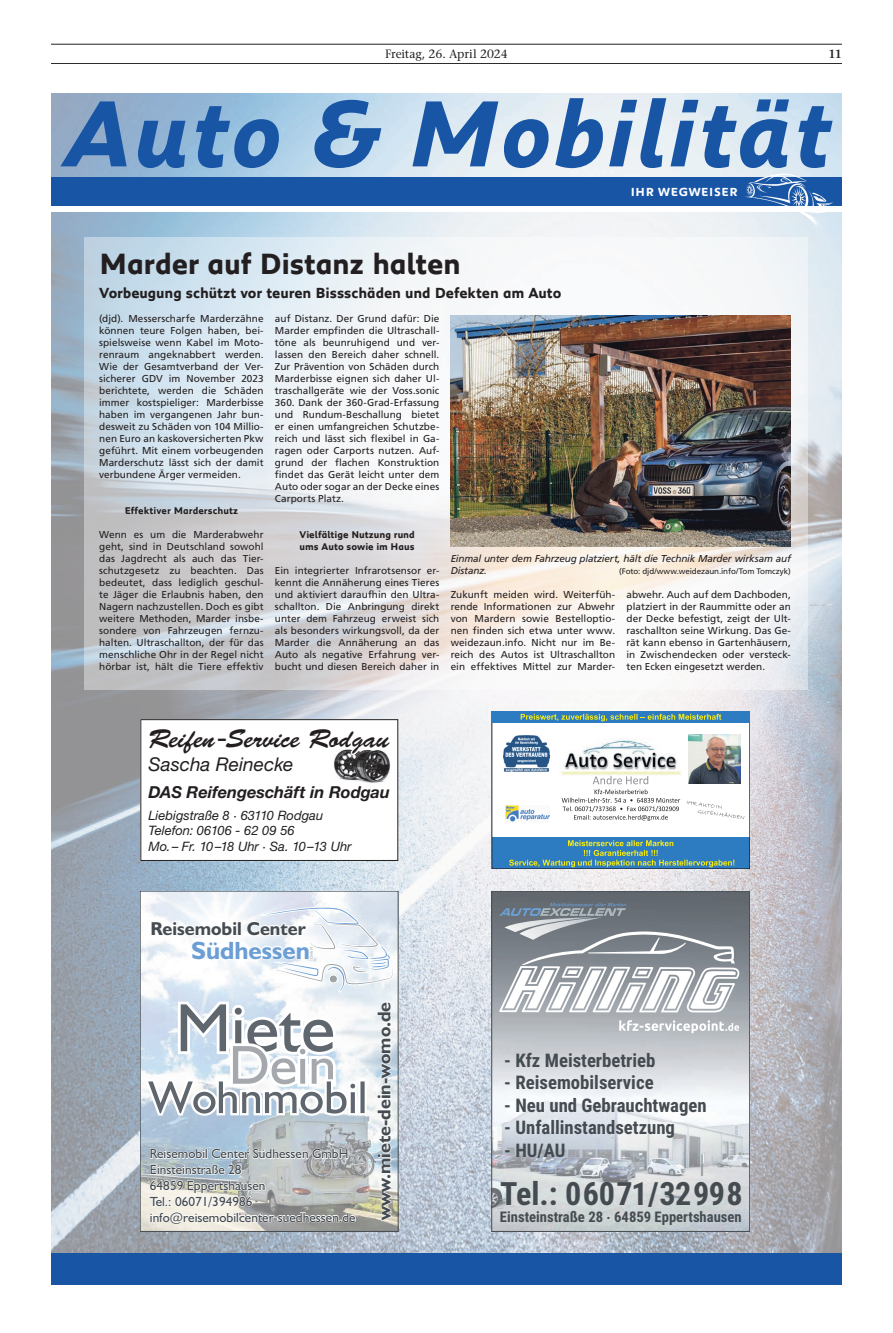
<style>
.page{position:relative;width:893px;height:1333px;background:#fff}
.page>*{position:absolute;margin:0;border:0;box-sizing:border-box;transform-origin:0 0}
.t1{font:italic 700 96px "Peugeot";letter-spacing:.015em;color:#1855a5}
.t2{font:700 32.1px "Roboto Condensed";letter-spacing:-.005em;color:#454c51}
.t3{font:700 30px "Peugeot";letter-spacing:-.01em;color:#231f20}
.t4{font:26px "Brush Script Std";color:#231f20}
.t5{font:700 25px "Humanist 521 BT";color:#6b9ed4}
.t6{font:italic 19px "Helvetica Neue LT Std";color:#231f20}
.t7{font:700 18.8px "Roboto Condensed";color:#454c51}
.t8{font:700 18.7px "Humanist 521 BT";color:#454c51}
.t9{font:700 18.5px "Humanist 521 BT";color:#454c51}
.t10{font:italic 700 16.5px "Helvetica Neue LT Std";letter-spacing:-.005em;color:#231f20}
.t11{font:700 15px "Peugeot";letter-spacing:-.005em;color:#231f20}
.t12{font:700 14.6px "Roboto Condensed";color:#454c51}
.t13{font:13.3px/15.8px "Humanist 521 BT";color:#454c51}
.t14{font:italic 13px/15.6px "Helvetica Neue LT Std";color:#231f20}
.t15{font:500 12px "Stone Serif Std";letter-spacing:-.005em;color:#231f20}
.t16{font:700 12px "Peugeot";letter-spacing:.05em;color:#fff}
.t17{font:600 12px "Stone Serif Std";color:#231f20}
.t18{font:10px/12px "Frutiger LT Std";letter-spacing:.005em;color:#231f20;text-align:justify}
.t19{font:italic 10px/12px "Frutiger LT Std";letter-spacing:-.02em;color:#231f20}
.t20{font:700 10px/12px "Peugeot";color:#231f20}
.t21{font:8px "Frutiger LT Std";letter-spacing:-.01em;color:#231f20}
.t22{font:4.2px "Humanist 521 BT";color:#a0a4a7}
</style>
<div class="page">
<hr style="left:51px;top:63px;width:791px;height:1px;background:#231f20">
<hr style="left:51px;top:44px;width:791px;height:1px;background:#231f20">
<img style="left:51px;top:212px;width:791px;height:1041px">
<div style="left:51px;top:1253px;width:791px;height:31px;background:#1855a5"></div>
<div style="left:51px;top:177px;width:791px;height:29px;background:#1855a5"></div>
<img style="left:740px;top:164px;width:96px;height:65px">
<svg style="left:84px;top:237px;width:724px;height:452px"></svg>
<img style="left:451px;top:315px;width:340px;height:231px">
<img style="left:142px;top:893px;width:254px;height:336px">
<svg style="left:151px;top:906px;width:244px;height:86px"></svg>
<svg style="left:149px;top:1148px;width:207px;height:75px"></svg>
<svg style="left:377px;top:1001px;width:14px;height:220px"></svg>
<svg style="left:145px;top:1001px;width:222px;height:114px"></svg>
<div style="left:492px;top:711px;width:258px;height:157px;background:#fff"></div>
<div style="left:492px;top:837px;width:258px;height:31px;background:#2d7bc0"></div>
<svg style="left:509px;top:840px;width:225px;height:26px"></svg>
<svg style="left:562px;top:776px;width:118px;height:44px"></svg>
<img style="left:561px;top:738px;width:121px;height:37px">
<img style="left:503px;top:735px;width:47px;height:36px">
<img style="left:506px;top:805px;width:44px;height:17px">
<img style="left:688px;top:734px;width:53px;height:49px">
<svg style="left:687px;top:801px;width:57px;height:18px"></svg>
<div style="left:492px;top:711px;width:258px;height:12px;background:#2d7bc0"></div>
<svg style="left:521px;top:713px;width:200px;height:8px"></svg>
<img style="left:494px;top:893px;width:254px;height:336px">
<svg style="left:619px;top:1020px;width:120px;height:13px"></svg>
<svg style="left:499px;top:902px;width:240px;height:110px"></svg>
<div style="left:492px;top:891px;width:258px;height:340px;border:1px solid #454c51"></div>
<div style="left:140px;top:719px;width:258px;height:142px;background:#fff"></div>
<img style="left:333px;top:749px;width:57px;height:34px">
<svg style="left:349px;top:749px;width:18px;height:34px"></svg>
<div style="left:140px;top:719px;width:258px;height:142px;border:1px solid #231f20"></div>
<p class="t15" style="left:385px;top:47px;width:124px">Freitag, 26. April 2024</p>
<p class="t17" style="left:828px;top:47px;width:15px">11</p>
<h1 class="t1" style="left:68px;top:68px;width:767px">Auto &amp; Mobilität</h1>
<p class="t16" style="left:631px;top:184px;width:108px">IHR WEGWEISER</p>
<h3 class="t3" style="left:99px;top:243px;width:363px">Marder auf Distanz halten</h3>
<h3 class="t11" style="left:99px;top:282px;width:464px">Vorbeugung schützt vor teuren Bissschäden und Defekten am Auto</h3>
<p class="t18" style="left:99px;top:312px;width:166px">(djd). Messerscharfe Marderzähne können teure Folgen haben, bei&shy;spielsweise wenn Kabel im Moto&shy;renraum angeknabbert werden.<br>Wie der Gesamtverband der Ver&shy;sicherer GDV im November 2023 berichtete, werden die Schäden immer kostspieliger: Marderbisse haben im vergangenen Jahr bun&shy;desweit zu Schäden von 104 Millio&shy;nen Euro an kaskoversicherten Pkw geführt. Mit einem vorbeugenden Marderschutz lässt sich der damit verbundene Ärger vermeiden.</p>
<p class="t20" style="left:125px;top:504px;width:115px">Effektiver Marderschutz</p>
<p class="t18" style="left:99px;top:528px;width:166px">Wenn es um die Marderabwehr geht, sind in Deutschland sowohl das Jagdrecht als auch das Tier&shy;schutzgesetz zu beachten. Das bedeutet, dass lediglich geschul&shy;te Jäger die Erlaubnis haben, den Nagern nachzustellen. Doch es gibt weitere Methoden, Marder insbe&shy;sondere von Fahrzeugen fernzu&shy;halten. Ultraschallton, der für das menschliche Ohr in der Regel nicht hörbar ist, hält die Tiere effektiv</p>
<p class="t18" style="left:275px;top:312px;width:166px">auf Distanz. Der Grund dafür: Die Marder empfinden die Ultraschall&shy;töne als beunruhigend und ver&shy;lassen den Bereich daher schnell.<br>Zur Prävention von Schäden durch Marderbisse eignen sich daher Ul&shy;traschallgeräte wie der Voss.sonic 360. Dank der 360-Grad-Erfassung und Rundum-Beschallung bietet er einen umfangreichen Schutzbe&shy;reich und lässt sich flexibel in Ga&shy;ragen oder Carports nutzen. Auf&shy;grund der flachen Konstruktion findet das Gerät leicht unter dem Auto oder sogar an der Decke eines Carports Platz.</p>
<p class="t20" style="left:299px;top:528px;width:117px">Vielfältige Nutzung rund ums Auto sowie im Haus</p>
<p class="t18" style="left:275px;top:564px;width:166px">Ein integrierter Infrarotsensor er&shy;kennt die Annäherung eines Tieres und aktiviert daraufhin den Ultra&shy;schallton. Die Anbringung direkt unter dem Fahrzeug erweist sich als besonders wirkungsvoll, da der Marder die Annäherung an das Auto als negative Erfahrung ver&shy;bucht und diesen Bereich daher in</p>
<p class="t19" style="left:451px;top:552px;width:342px">Einmal unter dem Fahrzeug platziert, hält die Technik Marder wirksam auf<br>Distanz.</p>
<p class="t21" style="left:619px;top:566px;width:173px">(Foto: djd/www.weidezaun.info/Tom Tomczyk)</p>
<p class="t18" style="left:451px;top:588px;width:166px">Zukunft meiden wird. Weiterfüh&shy;rende Informationen zur Abwehr von Mardern sowie Bestelloptio&shy;nen finden sich etwa unter www. weidezaun.info. Nicht nur im Be&shy;reich des Autos ist Ultraschallton ein effektives Mittel zur Marder-</p>
<p class="t18" style="left:626px;top:588px;width:166px">abwehr. Auch auf dem Dachboden, platziert in der Raummitte oder an der Decke befestigt, zeigt der Ult&shy;raschallton seine Wirkung. Das Ge&shy;rät kann ebenso in Gartenhäusern, in Zwischendecken oder versteck&shy;ten Ecken eingesetzt werden.</p>
<h3 class="t4" style="left:148px;top:724px;width:242px">Reifen -Service Rodgau</h3>
<h3 class="t6" style="left:148px;top:753px;width:147px">Sascha Reinecke</h3>
<h3 class="t10" style="left:148px;top:782px;width:243px">Das Reifengeschäft in Rodgau</h3>
<h3 class="t14" style="left:148px;top:806px;width:205px">Liebigstraße 8 · 63110 Rodgau<br>Telefon: 06106 - 62 09 56<br>Mo. – Fr. 10–18 Uhr · Sa. 10–13 Uhr</h3>
<h3 class="t8" style="left:151px;top:916px;width:157px">Reisemobil Center</h3>
<h3 class="t5" style="left:191px;top:934px;width:120px">Südhessen</h3>
<p class="t22" style="left:309px;top:958px;width:13px;rotate:-90deg">GmbH</p>
<h3 class="t13" style="left:150px;top:1145px;width:207px">Reisemobil Center Südhessen GmbH<br>Einsteinstraße 28<br>64859 Eppertshausen<br>Tel.: 06071/394986 info@reisemobilcenter-suedhessen.de</h3>
<h3 class="t9" style="left:373px;top:1219px;width:220px;rotate:-90deg">www.miete-dein-womo.de</h3>
<h3 class="t7" style="left:504px;top:1046px;width:153px">- Kfz Meisterbetrieb</h3>
<h3 class="t7" style="left:504px;top:1069px;width:151px">- Reisemobilservice</h3>
<h3 class="t7" style="left:504px;top:1091px;width:204px">- Neu und Gebrauchtwagen</h3>
<h3 class="t7" style="left:504px;top:1114px;width:172px">- Unfallinstandsetzung</h3>
<h3 class="t7" style="left:504px;top:1136px;width:63px">- HU/AU</h3>
<h2 class="t2" style="left:500px;top:1170px;width:244px">Tel.: 06071/32998</h2>
<h3 class="t12" style="left:500px;top:1206px;width:243px">Einsteinstraße 28 . 64859 Eppertshausen</h3>
</div>
